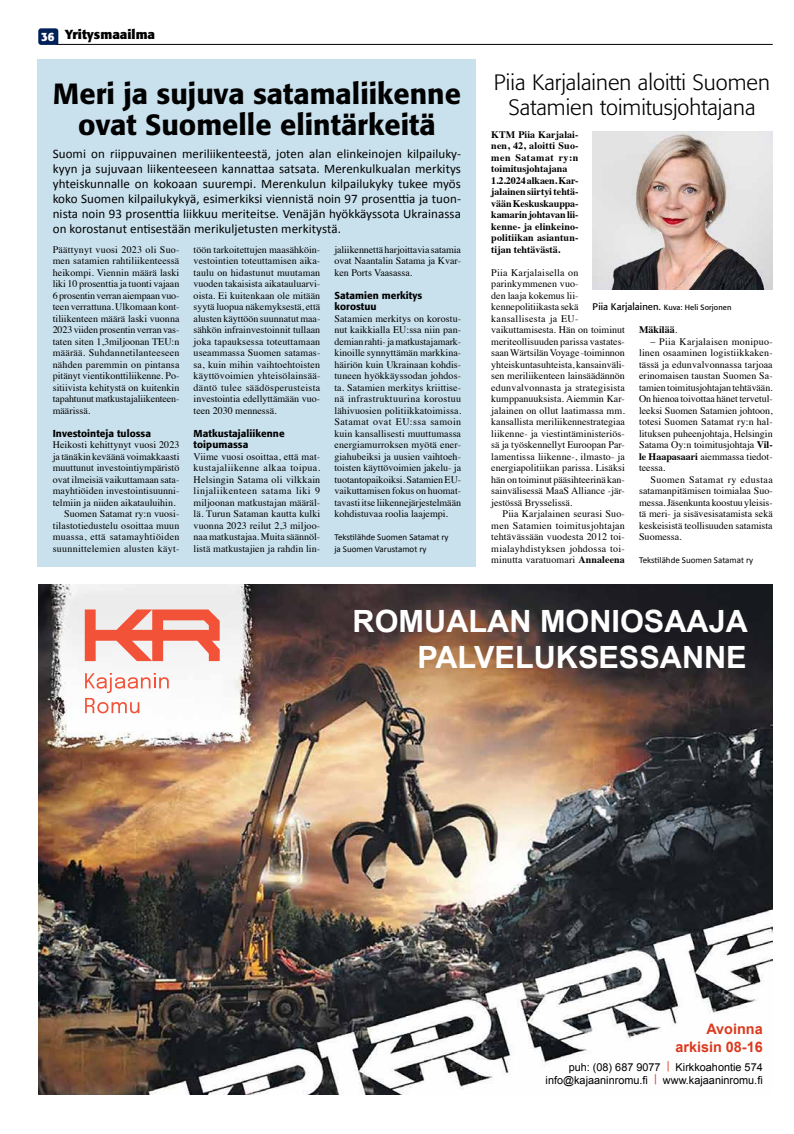
<style>
.page{position:relative;width:794px;height:1134px;background:#fff}
.page>*{position:absolute;margin:0;border:0;box-sizing:border-box;transform-origin:0 0}
.t1{font:700 30.7px/36px "Arial";color:#fff;text-align:right}
.t2{font:500 28.9px/30.7px "Formata";color:#000;text-align:center}
.t3{font:300 22px/25px "Formata";color:#000;text-align:center}
.t4{font:700 14.4px/17.3px "Arial";color:#da3a1e;text-align:right}
.t5{font:13px/15px "Calibri";letter-spacing:.005em;color:#000;text-align:justify}
.t6{font:700 13px "Formata";color:#000}
.t7{font:10.9px/13.1px "Arial";color:#000;text-align:right}
.t8{font:10px/11.5px "Times";color:#000;text-align:justify}
.t9{font:700 10px/11.5px "Times";color:#000}
.t10{font:500 10px/11.5px "Formata";letter-spacing:.005em;color:#000}
.t11{font:10px "Times";letter-spacing:.025em;color:#000}
.t12{font:10px "Times";letter-spacing:.03em;color:#000}
.t13{font:9px/11.5px "Calibri";color:#000}
.t14{font:7.5px "Formata";letter-spacing:.015em;color:#000}
.s1{font-weight:700}
.s2{font-size:9.5px}
.s3{font-weight:400}
</style>
<div class="page">
<hr style="left:56px;top:44px;width:716px;height:1px;background:#000">
<svg style="left:38px;top:28px;width:20px;height:17px"></svg>
<div style="left:37px;top:60px;width:439px;height:507px;background:#c9e1ed"></div>
<img style="left:38px;top:584px;width:734px;height:510px">
<svg style="left:85px;top:673px;width:84px;height:40px"></svg>
<svg style="left:85px;top:609px;width:135px;height:52px"></svg>
<img style="left:592px;top:132px;width:180px;height:158px">
<h3 class="t6" style="left:41px;top:27px;width:115px"><sub>36</sub> Yritysmaailma</h3>
<h2 class="t2" style="left:53px;top:79px;width:409px">Meri ja sujuva satamaliikenne ovat Suomelle elintärkeitä</h2>
<p class="t5" style="left:53px;top:145px;width:410px">Suomi on riippuvainen meriliikenteestä, joten alan elinkeinojen kilpailuky&shy;kyyn ja sujuvaan liikenteeseen kannattaa satsata. Merenkulkualan merkitys yhteiskunnalle on kokoaan suurempi. Merenkulun kilpailukyky tukee myös koko Suomen kilpailukykyä, esimerkiksi viennistä noin 97 prosenttia ja tuon&shy;nista noin 93 prosenttia liikkuu meriteitse. Venäjän hyökkäyssota Ukrainassa on korostanut entisestään merikuljetusten merkitystä.</p>
<p class="t8" style="left:53px;top:243px;width:128px">Päättynyt vuosi 2023 oli Suo&shy;men satamien rahtiliikenteessä heikompi. Viennin määrä laski liki 10 prosenttia ja tuonti vajaan 6 prosentin verran aiempaan vuo&shy;teen verrattuna. Ulkomaan kont&shy;tiliikenteen määrä laski vuonna 2023 viiden prosentin verran vas&shy;taten siten 1,3miljoonan TEU:n määrää. Suhdannetilanteeseen nähden paremmin on pintansa pitänyt vientikonttiliikenne. Po&shy;sitiivista kehitystä on kuitenkin tapahtunut matkustajaliikenteen&shy;määrissä.</p>
<p class="t10" style="left:53px;top:427px;width:100px">Investointeja tulossa</p>
<p class="t8" style="left:53px;top:438px;width:128px">Heikosti kehittynyt vuosi 2023</p>
<p class="t8" style="left:53px;top:450px;width:128px">ja tänäkin keväänä voimakkaasti</p>
<p class="t8" style="left:53px;top:461px;width:128px">muuttunut investointiympäristö</p>
<p class="t8" style="left:53px;top:473px;width:128px">ovat ilmeisiä vaikuttamaan sata-</p>
<p class="t8" style="left:53px;top:484px;width:128px">mayhtiöiden investointisuunni-</p>
<p class="t8" style="left:53px;top:496px;width:124px">telmiin ja niiden aikatauluihin.</p>
<p class="t8" style="left:64px;top:507px;width:117px">Suomen Satamat ry:n vuosi-</p>
<p class="t8" style="left:53px;top:519px;width:128px">tilastotiedustelu osoittaa muun</p>
<p class="t12" style="left:53px;top:527px;width:128px">muassa, että satamayhtiöiden</p>
<p class="t11" style="left:53px;top:539px;width:128px">suunnittelemien alusten käyt-</p>
<p class="t8" style="left:194px;top:243px;width:128px">töön tarkoitettujen maasähköin&shy;vestointien toteuttamisen aika&shy;taulu on hidastunut muutaman vuoden takaisista aikatauluarvi&shy;oista. Ei kuitenkaan ole mitään syytä luopua näkemyksestä, että alusten käyttöön suunnatut maa&shy;sähkön infrainvestoinnit tullaan joka tapauksessa toteuttamaan useammassa Suomen satamas&shy;sa, kuin mihin vaihtoehtoisten käyttövoimien yhteisölainsää&shy;däntö tulee säädösperusteista investointia edellyttämään vuo&shy;teen 2030 mennessä.</p>
<p class="t10" style="left:194px;top:427px;width:93px">Matkustajaliikenne toipumassa</p>
<p class="t8" style="left:194px;top:450px;width:128px">Viime vuosi osoittaa, että mat&shy;kustajaliikenne alkaa toipua.<br>Helsingin Satama oli vilkkain linjaliikenteen satama liki 9 miljoonan matkustajan määräl&shy;lä. Turun Sataman kautta kulki vuonna 2023 reilut 2,3 miljoo&shy;naa matkustajaa. Muita säännöl&shy;listä matkustajien ja rahdin lin-</p>
<p class="t8" style="left:334px;top:243px;width:128px">jaliikennettä harjoittavia satamia ovat Naantalin Satama ja Kvar&shy;ken Ports Vaasassa.</p>
<p class="t10" style="left:334px;top:289px;width:89px">Satamien merkitys korostuu</p>
<p class="t8" style="left:334px;top:312px;width:128px">Satamien merkitys on korostu&shy;nut kaikkialla EU:ssa niin pan&shy;demian rahti- ja matkustajamark&shy;kinoille synnyttämän markkina&shy;häiriön kuin Ukrainaan kohdis&shy;tuneen hyökkäyssodan johdos&shy;ta. Satamien merkitys kriittise&shy;nä infrastruktuurina korostuu lähivuosien politiikkatoimissa.<br>Satamat ovat EU:ssa samoin kuin kansallisesti muuttumassa energiamurroksen myötä ener&shy;giahubeiksi ja uusien vaihtoeh&shy;toisten käyttövoimien jakelu- ja tuotantopaikoiksi. Satamien EU&shy;vaikuttamisen fokus on huomat&shy;tavasti itse liikennejärjestelmään kohdistuvaa roolia laajempi.</p>
<p class="t13" style="left:334px;top:531px;width:116px">Tekstilähde Suomen Satamat ry ja Suomen Varustamot ry</p>
<h3 class="t3" style="left:494px;top:70px;width:277px">Piia Karjalainen aloitti Suomen<br>Satamien toimitusjohtajana</h3>
<p class="t9" style="left:491px;top:128px;width:89px">KTM Piia Karjalai&shy;nen, 42, aloitti Suo&shy;men Satamat ry:n toimitusjohtajana<br>1.2.2024 alkaen. Kar&shy;jalainen siirtyi tehtä&shy;vään Keskuskauppa&shy;kamarin johtavan lii&shy;kenne- ja elinkeino&shy;politiikan asiantun&shy;tijan tehtävästä.</p>
<p class="t8" style="left:491px;top:266px;width:135px;text-align:left">Piia Karjalaisella on parinkymmenen vuo-<br>den laaja kokemus lii&shy;kennepolitiikasta sekä kansallisesta ja EU&shy;vaikuttamisesta. Hän on toiminut meriteollisuuden parissa vastates&shy;saan Wärtsilän Voyage -toiminnon yhteiskuntasuhteista, kansainväli&shy;sen meriliikenteen lainsäädännön edunvalvonnasta ja strategisista kumppanuuksista. Aiemmin Kar&shy;jalainen on ollut laatimassa mm. kansallista meriliikennestrategiaa liikenne- ja viestintäministeriös&shy;sä ja työskennellyt Euroopan Par&shy;lamentissa liikenne-, ilmasto- ja energiapolitiikan parissa. Lisäksi hän on toiminut pääsihteerinä kan&shy;sainvälisessä MaaS Alliance -jär&shy;jestössä Brysselissä.</p>
<p class="t8" style="left:491px;top:507px;width:135px;text-indent:11px">Piia Karjalainen seurasi Suo&shy;men Satamien toimitusjohtajan tehtävässään vuodesta 2012 toi&shy;mialayhdistyksen johdossa toi&shy;minutta varatuomari <span class="s1">Annaleena</span></p>
<p class="t14" style="left:592px;top:303px;width:140px"><span class="s2">Piia Karjalainen.</span> Kuva: Heli Sorjonen</p>
<p class="t9" style="left:639px;top:323px;width:40px">Mäkilää<span class="s3">.</span></p>
<p class="t8" style="left:639px;top:335px;width:135px;text-indent:11px">– Piia Karjalaisen monipuo&shy;linen osaaminen logistiikkaken&shy;tässä ja edunvalvonnassa tarjoaa erinomaisen taustan Suomen Sa&shy;tamien toimitusjohtajan tehtävään.<br>On hienoa toivottaa hänet tervetul&shy;leeksi Suomen Satamien johtoon, totesi Suomen Satamat ry:n hal&shy;lituksen puheenjohtaja, Helsingin Satama Oy:n toimitusjohtaja <span class="s1">Vil&shy;le Haapasaari</span> aiemmassa tiedot&shy;teessa.</p>
<p class="t8" style="left:639px;top:473px;width:135px;text-indent:11px">Suomen Satamat ry edustaa satamanpitämisen toimialaa Suo&shy;messa. Jäsenkunta koostuu yleisis&shy;tä meri- ja sisävesisatamista sekä keskeisistä teollisuuden satamista Suomessa.</p>
<p class="t13" style="left:639px;top:554px;width:116px">Tekstilähde Suomen Satamat ry</p>
<h1 class="t1" style="left:353px;top:604px;width:397px">ROMUALAN MONIOSAAJA<br>PALVELUKSESSANNE</h1>
<h3 class="t4" style="left:675px;top:1021px;width:89px">Avoinna arkisin 08-16</h3>
<p class="t7" style="left:545px;top:1061px;width:219px">puh: (08) 687 9077 <sup>|</sup> Kirkkoahontie 574 info@kajaaninromu.fi <sup>|</sup> www.kajaaninromu.fi</p>
</div>
